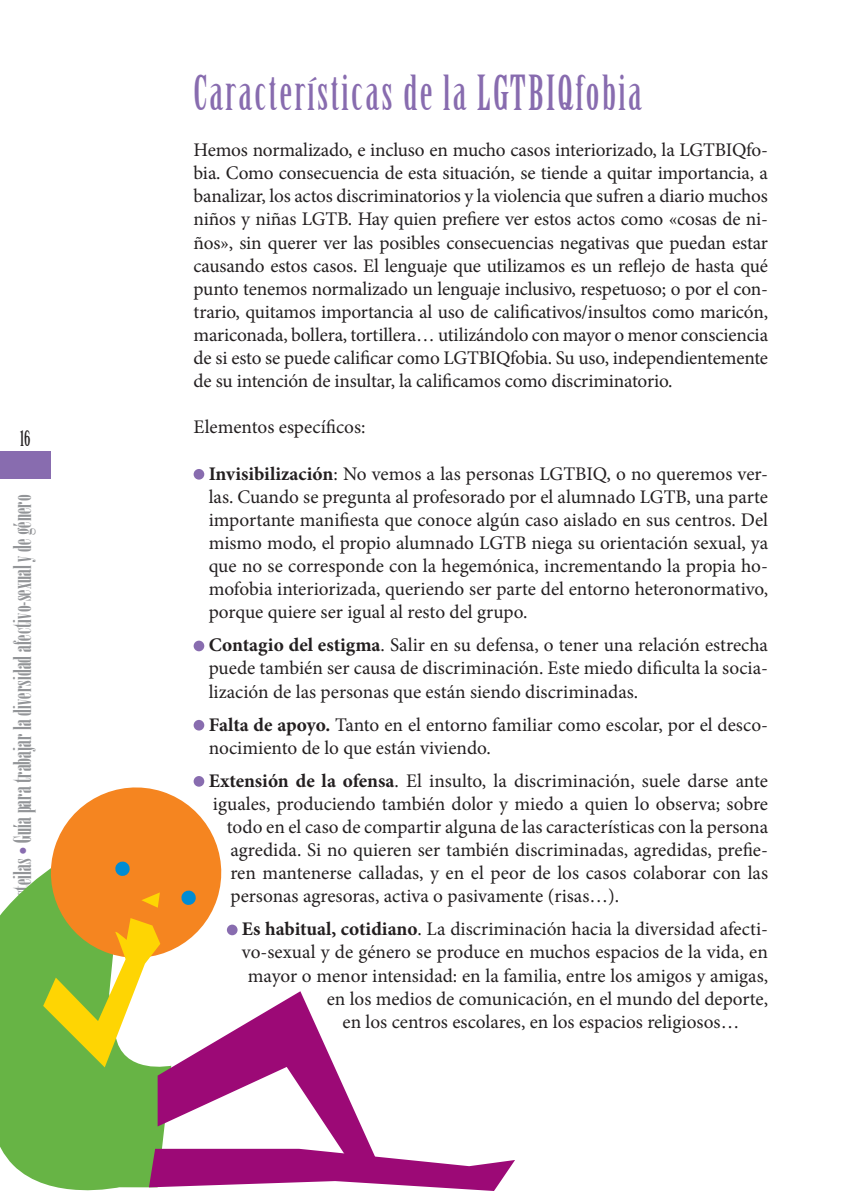
<style>
.page{position:relative;width:844px;height:1191px;background:#fff}
.page>*{position:absolute;margin:0;border:0;box-sizing:border-box;transform-origin:0 0}
.Izenburu01{font:47.25px "Birch Std";letter-spacing:.05em;color:#886caf}
.t1{font:24.5px "Onyx";color:#939598}
.t2{font:21px "Birch Std";color:#231f20}
.Testua{font:19.25px/23.1px "Minion Pro";color:#231f20;text-align:justify}
.s1{color:#886caf}
.s2{font-weight:700}
</style>
<div class="page">
<div style="left:0;top:451px;width:51px;height:28px;background:#886caf"></div>
<div style="left:193px;top:469px;width:11px;height:10px;background:#886caf;border-radius:50%"></div>
<div style="left:193px;top:640px;width:11px;height:11px;background:#886caf;border-radius:50%"></div>
<div style="left:193px;top:720px;width:11px;height:10px;background:#886caf;border-radius:50%"></div>
<div style="left:227px;top:924px;width:10px;height:11px;background:#886caf;border-radius:50%"></div>
<svg style="left:0;top:875px;width:158px;height:316px;background:#72b952"></svg>
<svg style="left:149px;top:1148px;width:366px;height:43px"></svg>
<svg style="left:158px;top:991px;width:244px;height:190px"></svg>
<svg style="left:41px;top:777px;width:190px;height:290px"></svg>
<p class="t2" style="left:20px;top:427px;width:12px">16</p>
<p class="t1" style="left:8px;top:896px;width:403px;rotate:-90deg">steilas<span class="s1">•</span> Guía para trabajar la diversidad afectivo-sexual y de género</p>
<p class="Izenburu01" style="left:193px;top:66px;width:449px">Características de la LGTBIQfobia</p>
<p class="Testua" style="left:193px;top:138px;width:576px">Hemos normalizado, e incluso en mucho casos interiorizado, la LGTBIQfo&shy;bia. Como consecuencia de esta situación, se tiende a quitar importancia, a banalizar, los actos discriminatorios y la violencia que sufren a diario muchos niños y niñas LGTB. Hay quien prefiere ver estos actos como «cosas de ni&shy;ños», sin querer ver las posibles consecuencias negativas que puedan estar causando estos casos. El lenguaje que utilizamos es un reflejo de hasta qué punto tenemos normalizado un lenguaje inclusivo, respetuoso; o por el con&shy;trario, quitamos importancia al uso de calificativos/insultos como maricón, mariconada, bollera, tortillera… utilizándolo con mayor o menor consciencia de si esto se puede calificar como LGTBIQfobia. Su uso, independientemente de su intención de insultar, la calificamos como discriminatorio.</p>
<p class="Testua" style="left:193px;top:416px;width:173px">Elementos específicos:</p>
<p class="Testua" style="left:208px;top:462px;width:561px"><span class="s2">Invisibilización</span>: No vemos a las personas LGTBIQ, o no queremos ver&shy;las. Cuando se pregunta al profesorado por el alumnado LGTB, una parte importante manifiesta que conoce algún caso aislado en sus centros. Del mismo modo, el propio alumnado LGTB niega su orientación sexual, ya que no se corresponde con la hegemónica, incrementando la propia ho&shy;mofobia interiorizada, queriendo ser parte del entorno heteronormativo, porque quiere ser igual al resto del grupo.</p>
<p class="Testua" style="left:208px;top:633px;width:560px"><span class="s2">Contagio del estigma</span>. Salir en su defensa, o tener una relación estrecha puede también ser causa de discriminación. Este miedo dificulta la socia&shy;lización de las personas que están siendo discriminadas.</p>
<p class="Testua" style="left:208px;top:713px;width:560px"><span class="s2">Falta de apoyo.</span> Tanto en el entorno familiar como escolar, por el desco&shy;nocimiento de lo que están viviendo.</p>
<p class="Testua" style="left:208px;top:769px;width:560px"><span class="s2">Extensión de la ofensa</span>. El insulto, la discriminación, suele darse ante</p>
<p class="Testua" style="left:213px;top:792px;width:556px">iguales, produciendo también dolor y miedo a quien lo observa; sobre</p>
<p class="Testua" style="left:227px;top:815px;width:542px">todo en el caso de compartir alguna de las características con la persona</p>
<p class="Testua" style="left:230px;top:838px;width:539px">agredida. Si no quieren ser también discriminadas, agredidas, prefie-</p>
<p class="Testua" style="left:230px;top:861px;width:539px">ren mantenerse calladas, y en el peor de los casos colaborar con las</p>
<p class="Testua" style="left:230px;top:884px;width:390px">personas agresoras, activa o pasivamente (risas…).</p>
<p class="Testua" style="left:242px;top:917px;width:527px"><span class="s2">Es habitual, cotidiano</span>. La discriminación hacia la diversidad afecti-</p>
<p class="Testua" style="left:242px;top:940px;width:527px">vo-sexual y de género se produce en muchos espacios de la vida, en</p>
<p class="Testua" style="left:248px;top:964px;width:521px">mayor o menor intensidad: en la familia, entre los amigos y amigas,</p>
<p class="Testua" style="left:326px;top:987px;width:443px">en los medios de comunicación, en el mundo del deporte,</p>
<p class="Testua" style="left:342px;top:1010px;width:398px">en los centros escolares, en los espacios religiosos…</p>
</div>
